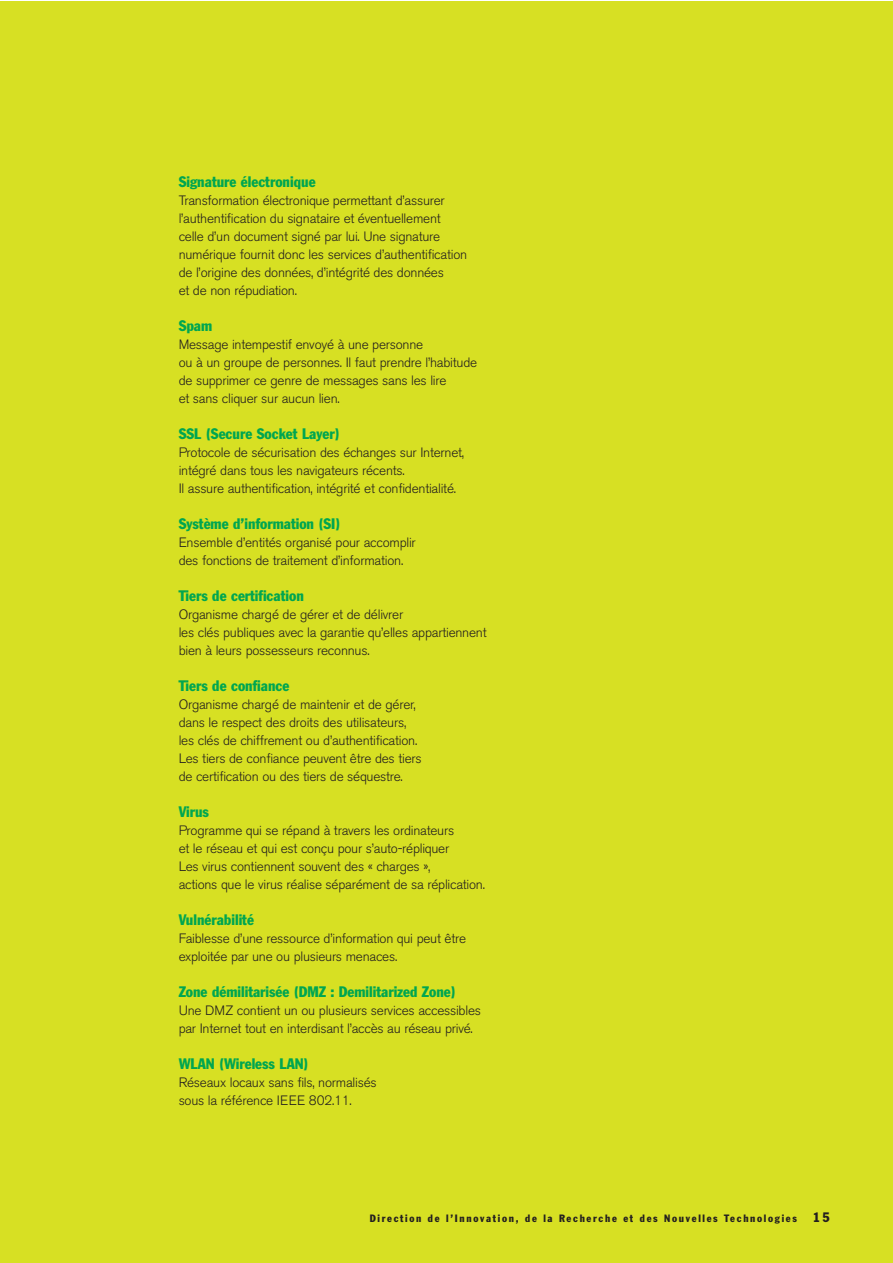
<style>
.page{position:relative;width:893px;height:1263px;background:#fff}
.page>*{position:absolute;margin:0;border:0;box-sizing:border-box;transform-origin:0 0}
.t1{font:condensed 15px "Franklin Gothic";color:#00a650}
.t2{font:300 13.5px/18px "Akzidenz Grotesk BE";letter-spacing:-.02em;color:#231f1f}
.t3{font:condensed 10.5px "Franklin Gothic";letter-spacing:.16em;color:#231f1f}
.s1{font-size:13.5px}
</style>
<div class="page">
<div style="left:0;top:2px;width:892px;height:1261px;background:#d7e023"></div>
<p class="t1" style="left:179px;top:176px;width:138px">Signature électronique</p>
<p class="t2" style="left:179px;top:193px;width:290px">Transformation électronique permettant d’assurer l’authentification du signataire et éventuellement celle d’un document signé par lui. Une signature numérique fournit donc les services d’authentification de l’origine des données, d’intégrité des données<br>et de non répudiation.</p>
<p class="t1" style="left:179px;top:320px;width:35px">Spam</p>
<p class="t2" style="left:179px;top:337px;width:300px">Message intempestif envoyé à une personne<br>ou à un groupe de personnes. Il faut prendre l’habitude de supprimer ce genre de messages sans les lire<br>et sans cliquer sur aucun lien.</p>
<p class="t1" style="left:179px;top:428px;width:163px">SSL (Secure Socket Layer)</p>
<p class="t2" style="left:179px;top:445px;width:287px">Protocole de sécurisation des échanges sur Internet, intégré dans tous les navigateurs récents.<br>Il assure authentification, intégrité et confidentialité.</p>
<p class="t1" style="left:179px;top:518px;width:163px">Système d’information (SI)</p>
<p class="t2" style="left:179px;top:535px;width:239px">Ensemble d’entités organisé pour accomplir des fonctions de traitement d’information.</p>
<p class="t1" style="left:179px;top:590px;width:127px">Tiers de certification</p>
<p class="t2" style="left:179px;top:607px;width:309px">Organisme chargé de gérer et de délivrer<br>les clés publiques avec la garantie qu’elles appartiennent bien à leurs possesseurs reconnus.</p>
<p class="t1" style="left:179px;top:680px;width:112px">Tiers de confiance</p>
<p class="t2" style="left:179px;top:697px;width:244px">Organisme chargé de maintenir et de gérer, dans le respect des droits des utilisateurs, les clés de chiffrement ou d’authentification.<br>Les tiers de confiance peuvent être des tiers de certification ou des tiers de séquestre.</p>
<p class="t1" style="left:179px;top:806px;width:32px">Virus</p>
<p class="t2" style="left:179px;top:823px;width:308px">Programme qui se répand à travers les ordinateurs<br>et le réseau et qui est conçu pour s’auto-répliquer<br>Les virus contiennent souvent des « charges »,<br>actions que le virus réalise séparément de sa réplication.</p>
<p class="t1" style="left:179px;top:914px;width:77px">Vulnérabilité</p>
<p class="t2" style="left:179px;top:931px;width:289px">Faiblesse d’une ressource d’information qui peut être exploitée par une ou plusieurs menaces.</p>
<p class="t1" style="left:179px;top:986px;width:279px">Zone démilitarisée (DMZ : Demilitarized Zone)</p>
<p class="t2" style="left:179px;top:1003px;width:304px">Une DMZ contient un ou plusieurs services accessibles par Internet tout en interdisant l’accès au réseau privé.</p>
<p class="t1" style="left:179px;top:1058px;width:131px">WLAN (Wireless LAN)</p>
<p class="t2" style="left:179px;top:1075px;width:199px">Réseaux locaux sans fils, normalisés sous la référence IEEE 802.11.</p>
<p class="t3" style="left:370px;top:1215px;width:461px">Direction de l’Innovation, de la Recherche et des Nouvelles Technologies <span class="s1">15</span></p>
</div>
